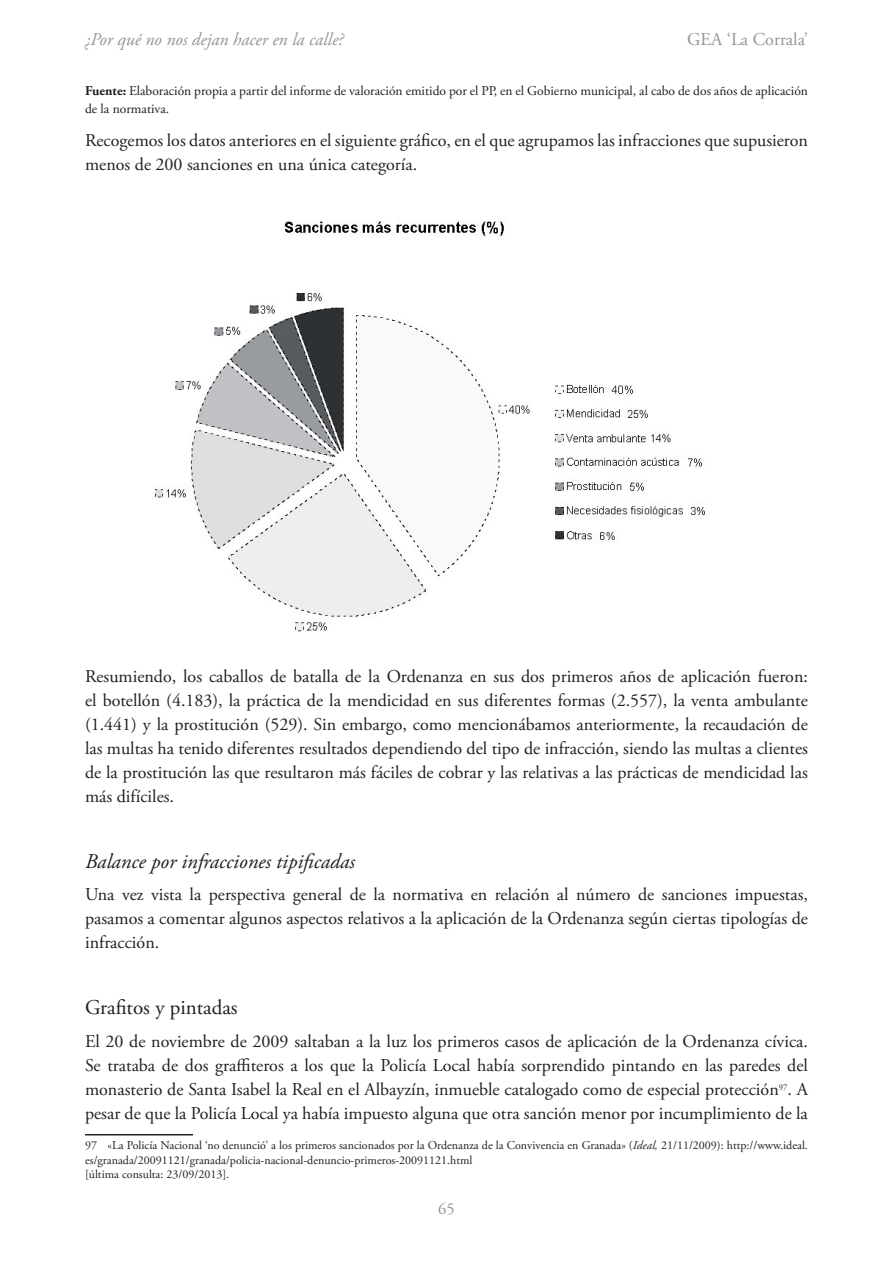
<style>
.page{position:relative;width:893px;height:1263px;background:#fff}
.page>*{position:absolute;margin:0;border:0;box-sizing:border-box;transform-origin:0 0}
.t1{font:italic 21px "Adobe Garamond Pro";color:#231f20}
.t2{font:21px "Adobe Garamond Pro";color:#231f20}
.t3{font:18px/24px "Adobe Garamond Pro";color:#231f20;text-align:justify}
.t4{font:italic 18px "Adobe Garamond Pro";color:#939598}
.t5{font:18px "Adobe Garamond Pro";color:#939598}
.t6{font:16.5px "Adobe Garamond Pro";color:#939598}
.t7{font:13.5px/18px "Adobe Garamond Pro";letter-spacing:-.01em;color:#231f20}
.t8{font:12px/14.4px "Adobe Garamond Pro";color:#231f20}
.s1{font-weight:700}
.s2{font-style:italic}
</style>
<div class="page">
<hr style="left:85px;top:1134px;width:108px;height:1px;background:#231f20">
<img style="left:154px;top:221px;width:551px;height:411px">
<p class="t4" style="left:85px;top:28px;width:260px">¿Por qué no nos dejan hacer en la calle?</p>
<p class="t5" style="left:687px;top:28px;width:122px">GEA ‘La Corrala’</p>
<p class="t7" style="left:85px;top:82px;width:724px"><span class="s1">Fuente:</span> Elaboración propia a partir del informe de valoración emitido por el PP, en el Gobierno municipal, al cabo de dos años de aplicación de la normativa.</p>
<p class="t3" style="left:85px;top:129px;width:724px">Recogemos los datos anteriores en el siguiente gráfico, en el que agrupamos las infracciones que supusieron menos de 200 sanciones en una única categoría.</p>
<p class="t3" style="left:85px;top:665px;width:724px">Resumiendo, los caballos de batalla de la Ordenanza en sus dos primeros años de aplicación fueron: el botellón (4.183), la práctica de la mendicidad en sus diferentes formas (2.557), la venta ambulante (1.441) y la prostitución (529). Sin embargo, como mencionábamos anteriormente, la recaudación de las multas ha tenido diferentes resultados dependiendo del tipo de infracción, siendo las multas a clientes de la prostitución las que resultaron más fáciles de cobrar y las relativas a las prácticas de mendicidad las más difíciles.</p>
<p class="t1" style="left:85px;top:849px;width:271px">Balance por infracciones tipificadas</p>
<p class="t3" style="left:85px;top:883px;width:724px">Una vez vista la perspectiva general de la normativa en relación al número de sanciones impuestas, pasamos a comentar algunos aspectos relativos a la aplicación de la Ordenanza según ciertas tipologías de infracción.</p>
<p class="t2" style="left:85px;top:995px;width:154px">Grafitos y pintadas</p>
<p class="t3" style="left:85px;top:1029px;width:724px">El 20 de noviembre de 2009 saltaban a la luz los primeros casos de aplicación de la Ordenanza cívica.<br>Se trataba de dos graffiteros a los que la Policía Local había sorprendido pintando en las paredes del monasterio de Santa Isabel la Real en el Albayzín, inmueble catalogado como de especial protección<sup>97</sup>. A pesar de que la Policía Local ya había impuesto alguna que otra sanción menor por incumplimiento de la</p>
<p class="t8" style="left:85px;top:1138px;width:724px">97 «La Policía Nacional ‘no denunció’ a los primeros sancionados por la Ordenanza de la Convivencia en Granada» (<span class="s2">Ideal,</span> 21/11/2009): http://www.ideal. es/granada/20091121/granada/policia-nacional-denuncio-primeros-20091121.html<br>[última consulta: 23/09/2013].</p>
<p class="t6" style="left:438px;top:1199px;width:18px">65</p>
</div>
